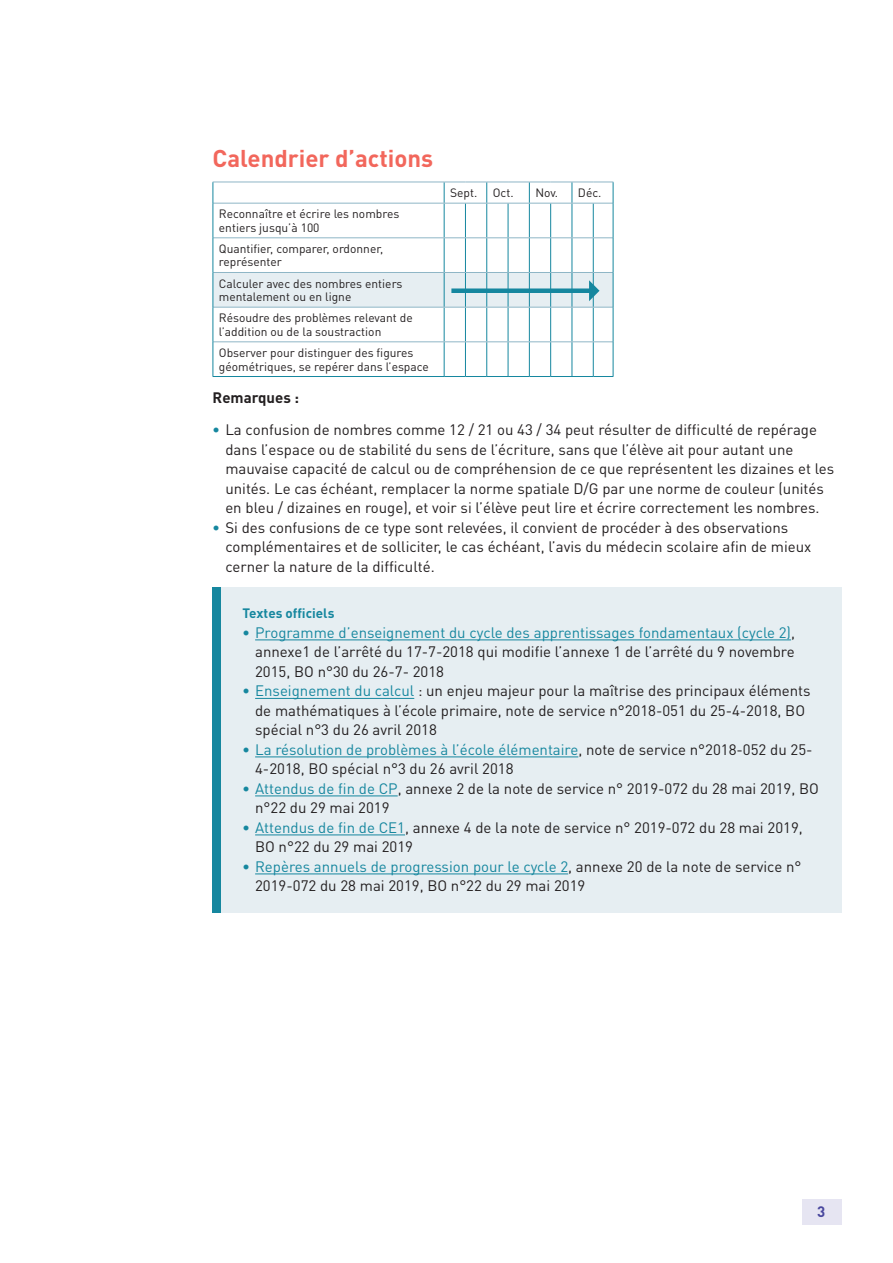
<style>
.page{position:relative;width:893px;height:1263px;background:#fff}
.page>*{position:absolute;margin:0;border:0;box-sizing:border-box;transform-origin:0 0}
._03_Titre_de_niveau{font:700 24px "DIN Pro";color:#f2675c}
.t1{font:15px/19.5px "DIN Pro";color:#231f20}
._06_Texte_courant{font:700 15px "DIN Pro";color:#231f20}
.t2{font:700 15px "DIN Pro";color:#4a489e}
._15_Titre_encadré{font:700 13.5px "DIN Pro";color:#16879f}
.Texte_courant_tablea{font:12px/13.5px "DIN Pro";color:#231f20}
.s1{font-weight:700;color:#16879f}
.s2{color:#16879f}
</style>
<div class="page">
<hr style="left:444px;top:203px;width:1px;height:34px;background:#16879f">
<hr style="left:465px;top:203px;width:1px;height:34px;background:#16879f">
<hr style="left:486px;top:203px;width:1px;height:34px;background:#16879f">
<hr style="left:508px;top:203px;width:1px;height:34px;background:#16879f">
<hr style="left:529px;top:203px;width:1px;height:34px;background:#16879f">
<hr style="left:550px;top:203px;width:1px;height:34px;background:#16879f">
<hr style="left:572px;top:203px;width:1px;height:34px;background:#16879f">
<hr style="left:593px;top:203px;width:1px;height:34px;background:#16879f">
<hr style="left:444px;top:238px;width:1px;height:34px;background:#16879f">
<hr style="left:465px;top:238px;width:1px;height:34px;background:#16879f">
<hr style="left:486px;top:238px;width:1px;height:34px;background:#16879f">
<hr style="left:508px;top:238px;width:1px;height:34px;background:#16879f">
<hr style="left:529px;top:238px;width:1px;height:34px;background:#16879f">
<hr style="left:550px;top:238px;width:1px;height:34px;background:#16879f">
<hr style="left:572px;top:238px;width:1px;height:34px;background:#16879f">
<hr style="left:593px;top:238px;width:1px;height:34px;background:#16879f">
<hr style="left:444px;top:307px;width:1px;height:34px;background:#16879f">
<hr style="left:465px;top:307px;width:1px;height:34px;background:#16879f">
<hr style="left:486px;top:307px;width:1px;height:34px;background:#16879f">
<hr style="left:508px;top:307px;width:1px;height:34px;background:#16879f">
<hr style="left:529px;top:307px;width:1px;height:34px;background:#16879f">
<hr style="left:550px;top:307px;width:1px;height:34px;background:#16879f">
<hr style="left:572px;top:307px;width:1px;height:34px;background:#16879f">
<hr style="left:593px;top:307px;width:1px;height:34px;background:#16879f">
<hr style="left:444px;top:342px;width:1px;height:34px;background:#16879f">
<hr style="left:465px;top:342px;width:1px;height:34px;background:#16879f">
<hr style="left:486px;top:342px;width:1px;height:34px;background:#16879f">
<hr style="left:508px;top:342px;width:1px;height:34px;background:#16879f">
<hr style="left:529px;top:342px;width:1px;height:34px;background:#16879f">
<hr style="left:550px;top:342px;width:1px;height:34px;background:#16879f">
<hr style="left:572px;top:342px;width:1px;height:34px;background:#16879f">
<hr style="left:593px;top:342px;width:1px;height:34px;background:#16879f">
<hr style="left:213px;top:203px;width:231px;height:1px;background:#8fb6c6">
<hr style="left:213px;top:237px;width:231px;height:1px;background:#8fb6c6">
<svg style="left:444px;top:237px;width:169px;height:1px"></svg>
<hr style="left:213px;top:182px;width:231px;height:1px;background:#8fb6c6">
<hr style="left:213px;top:341px;width:231px;height:1px;background:#8fb6c6">
<svg style="left:444px;top:341px;width:169px;height:1px"></svg>
<svg style="left:213px;top:182px;width:1px;height:21px"></svg>
<svg style="left:444px;top:182px;width:170px;height:22px"></svg>
<hr style="left:213px;top:203px;width:1px;height:35px;background:#16879f">
<hr style="left:613px;top:203px;width:1px;height:35px;background:#16879f">
<hr style="left:213px;top:238px;width:1px;height:34px;background:#16879f">
<hr style="left:613px;top:238px;width:1px;height:34px;background:#16879f">
<hr style="left:613px;top:272px;width:1px;height:35px;background:#16879f">
<hr style="left:213px;top:307px;width:1px;height:35px;background:#16879f">
<hr style="left:613px;top:307px;width:1px;height:35px;background:#16879f">
<hr style="left:213px;top:342px;width:1px;height:34px;background:#16879f">
<hr style="left:613px;top:342px;width:1px;height:34px;background:#16879f">
<hr style="left:213px;top:376px;width:231px;height:1px;background:#16879f">
<svg style="left:444px;top:376px;width:169px;height:1px"></svg>
<svg style="left:213px;top:272px;width:400px;height:36px;background:#d3e3e9"></svg>
<div style="left:213px;top:587px;width:629px;height:326px;background:#e6eef2"></div>
<hr style="left:255px;top:639px;width:536px;height:1px;background:#16879f">
<hr style="left:255px;top:698px;width:159px;height:1px;background:#16879f">
<hr style="left:255px;top:756px;width:323px;height:1px;background:#16879f">
<hr style="left:255px;top:795px;width:143px;height:1px;background:#16879f">
<hr style="left:255px;top:834px;width:150px;height:1px;background:#16879f">
<hr style="left:255px;top:873px;width:313px;height:1px;background:#16879f">
<div style="left:213px;top:587px;width:8px;height:325px;background:#16879f"></div>
<div style="left:802px;top:1199px;width:39px;height:26px;background:#e6e5f2"></div>
<p class="_03_Titre_de_niveau" style="left:213px;top:143px;width:222px">Calendrier d’actions</p>
<p class="Texte_courant_tablea" style="left:450px;top:186px;width:29px">Sept.</p>
<p class="Texte_courant_tablea" style="left:493px;top:186px;width:22px">Oct.</p>
<p class="Texte_courant_tablea" style="left:535px;top:186px;width:24px">Nov.</p>
<p class="Texte_courant_tablea" style="left:578px;top:186px;width:25px">Déc.</p>
<p class="Texte_courant_tablea" style="left:219px;top:207px;width:182px">Reconnaître et écrire les nombres entiers jusqu’à 100</p>
<p class="Texte_courant_tablea" style="left:219px;top:242px;width:166px">Quantifier, comparer, ordonner, représenter</p>
<p class="Texte_courant_tablea" style="left:219px;top:276px;width:185px">Calculer avec des nombres entiers mentalement ou en ligne</p>
<p class="Texte_courant_tablea" style="left:219px;top:311px;width:195px">Résoudre des problèmes relevant de l’addition ou de la soustraction</p>
<p class="Texte_courant_tablea" style="left:219px;top:346px;width:211px">Observer pour distinguer des figures géométriques, se repérer dans l’espace</p>
<p class="_06_Texte_courant" style="left:213px;top:388px;width:88px">Remarques :</p>
<p class="t1" style="left:225px;top:420px;width:610px;text-indent:-13px"><span class="s1">•</span> La confusion de nombres comme 12 / 21 ou 43 / 34 peut résulter de difficulté de repérage dans l’espace ou de stabilité du sens de l’écriture, sans que l’élève ait pour autant une mauvaise capacité de calcul ou de compréhension de ce que représentent les dizaines et les unités. Le cas échéant, remplacer la norme spatiale D/G par une norme de couleur (unités en bleu / dizaines en rouge), et voir si l’élève peut lire et écrire correctement les nombres.</p>
<p class="t1" style="left:225px;top:517px;width:588px;text-indent:-13px"><span class="s1">•</span> Si des confusions de ce type sont relevées, il convient de procéder à des observations complémentaires et de solliciter, le cas échéant, l’avis du médecin scolaire afin de mieux cerner la nature de la difficulté.</p>
<p class="_15_Titre_encadré" style="left:242px;top:604px;width:94px">Textes officiels</p>
<p class="t1" style="left:255px;top:622px;width:541px;text-align:justify;text-indent:-13px"><span class="s1">•</span> <span class="s2">Programme d’enseignement du cycle des apprentissages fondamentaux (cycle 2)</span>, annexe1 de l’arrêté du 17-7-2018 qui modifie l’annexe 1 de l’arrêté du 9 novembre 2015, BO n°30 du 26-7- 2018</p>
<p class="t1" style="left:255px;top:681px;width:557px;text-indent:-13px"><span class="s1">•</span> <span class="s2">Enseignement du calcul</span> : un enjeu majeur pour la maîtrise des principaux éléments de mathématiques à l’école primaire, note de service n°2018-051 du 25-4-2018, BO spécial n°3 du 26 avril 2018</p>
<p class="t1" style="left:255px;top:739px;width:559px;text-indent:-13px"><span class="s1">•</span> <span class="s2">La résolution de problèmes à l’école élémentaire</span>, note de service n°2018-052 du 25-<br>4-2018, BO spécial n°3 du 26 avril 2018</p>
<p class="t1" style="left:255px;top:778px;width:565px;text-indent:-13px"><span class="s1">•</span> <span class="s2">Attendus de fin de CP</span>, annexe 2 de la note de service n° 2019-072 du 28 mai 2019, BO n°22 du 29 mai 2019</p>
<p class="t1" style="left:255px;top:817px;width:549px;text-indent:-13px"><span class="s1">•</span> <span class="s2">Attendus de fin de CE1</span>, annexe 4 de la note de service n° 2019-072 du 28 mai 2019,<br>BO n°22 du 29 mai 2019</p>
<p class="t1" style="left:255px;top:856px;width:548px;text-indent:-13px"><span class="s1">•</span> <span class="s2">Repères annuels de progression pour le cycle 2</span>, annexe 20 de la note de service n°<br>2019-072 du 28 mai 2019, BO n°22 du 29 mai 2019</p>
<p class="t2" style="left:817px;top:1201px;width:10px">3</p>
</div>
